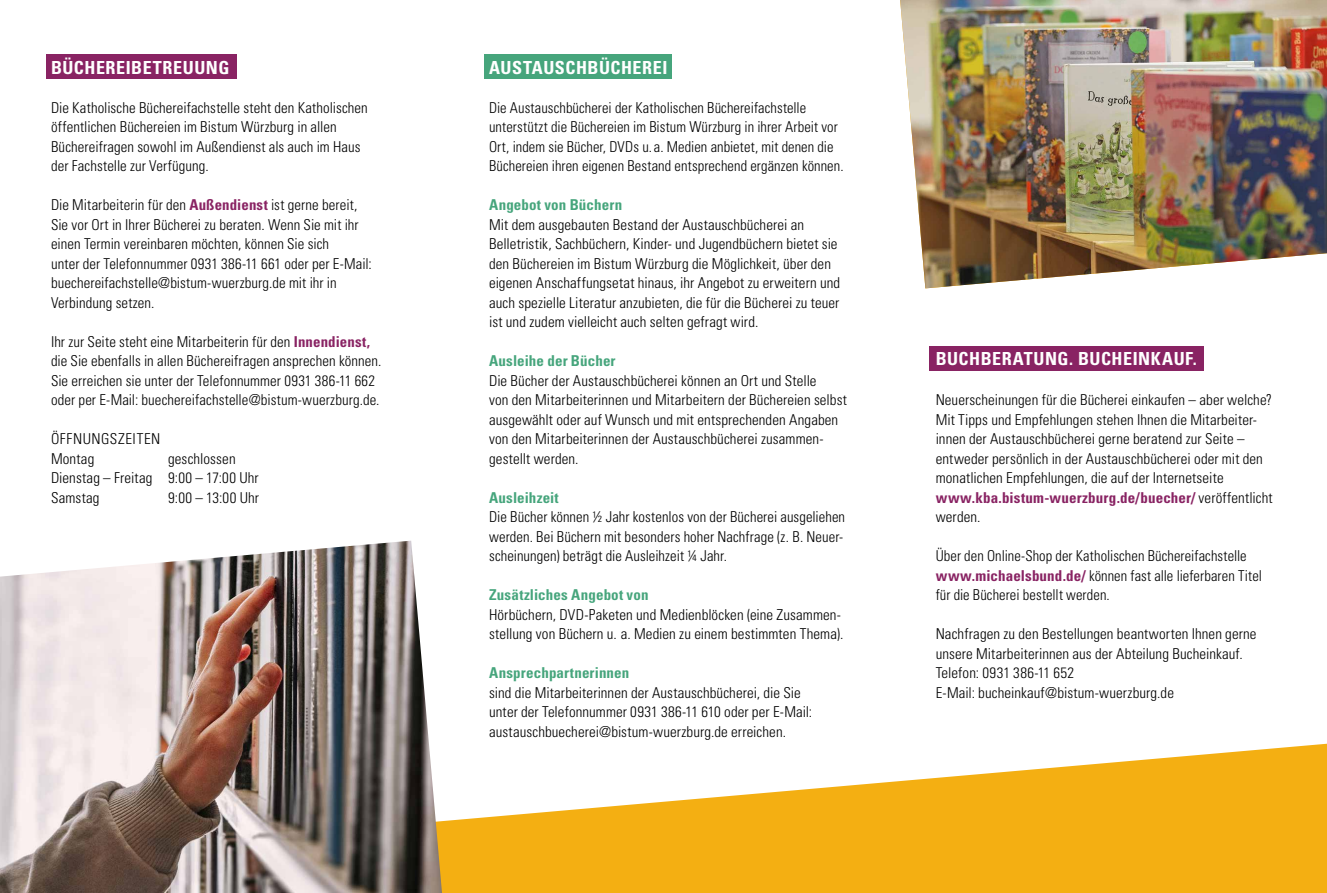
<style>
.page{position:relative;width:1327px;height:893px;background:#fff}
.page>*{position:absolute;margin:0;border:0;box-sizing:border-box;transform-origin:0 0}
.t1{font:700 condensed 18px "Univers LT Std";letter-spacing:.03em;color:#fff}
.t2{font:300 condensed 15px/19.5px "Univers LT Std";letter-spacing:.005em;color:#000}
.t3{font:700 condensed 15px "Univers LT Std";letter-spacing:.01em;color:#46a57c}
.t4{font:300 condensed 15px/19.5px "Univers LT Std";letter-spacing:.035em;color:#000}
.s1{font-weight:700;color:#892363}
</style>
<div class="page">
<div style="left:485px;top:54px;width:187px;height:25px;background:#46a57c"></div>
<svg style="left:442px;top:744px;width:885px;height:149px;fill:#f4af12"></svg>
<div style="left:929px;top:346px;width:274px;height:25px;background:#892363"></div>
<img style="left:0;top:541px;width:442px;height:352px">
<img style="left:900px;top:0;width:427px;height:288px">
<div style="left:46px;top:54px;width:190px;height:25px;background:#892363"></div>
<p class="t1" style="left:51px;top:56px;width:180px">BÜCHEREIBETREUUNG</p>
<p class="t2" style="left:51px;top:97px;width:318px">Die Katholische Büchereifachstelle steht den Katholischen öffentlichen Büchereien im Bistum Würzburg in allen Büchereifragen sowohl im Außendienst als auch im Haus der Fachstelle zur Verfügung.</p>
<p class="t2" style="left:51px;top:195px;width:322px">Die Mitarbeiterin für den <span class="s1">Außendienst</span> ist gerne bereit, Sie vor Ort in Ihrer Bücherei zu beraten. Wenn Sie mit ihr einen Termin vereinbaren möchten, können Sie sich<br>unter der Telefonnummer 0931 386-11 661 oder per E-Mail: buechereifachstelle@bistum-wuerzburg.de mit ihr in Verbindung setzen.</p>
<p class="t2" style="left:51px;top:331px;width:332px">Ihr zur Seite steht eine Mitarbeiterin für den <span class="s1">Innendienst, </span>die Sie ebenfalls in allen Büchereifragen ansprechen können.<br>Sie erreichen sie unter der Telefonnummer 0931 386-11 662 oder per E-Mail: buechereifachstelle@bistum-wuerzburg.de.</p>
<p class="t4" style="left:51px;top:429px;width:111px">ÖFFNUNGSZEITEN<br>Montag</p>
<p class="t2" style="left:51px;top:448px;width:209px;text-indent:117px">geschlossen<br>Dienstag – Freitag 9:00 – 17:00 Uhr<br>Samstag</p>
<p class="t2" style="left:168px;top:487px;width:92px">9:00 – 13:00 Uhr</p>
<p class="t1" style="left:489px;top:56px;width:180px">AUSTAUSCHBÜCHEREI</p>
<p class="t2" style="left:489px;top:97px;width:356px">Die Austauschbücherei der Katholischen Büchereifachstelle unterstützt die Büchereien im Bistum Würzburg in ihrer Arbeit vor Ort, indem sie Bücher, DVDs u. a. Medien anbietet, mit denen die Büchereien ihren eigenen Bestand entsprechend ergänzen können.</p>
<p class="t3" style="left:489px;top:195px;width:135px">Angebot von Büchern</p>
<p class="t2" style="left:489px;top:214px;width:353px">Mit dem ausgebauten Bestand der Austauschbücherei an Belletristik, Sachbüchern, Kinder- und Jugendbüchern bietet sie den Büchereien im Bistum Würzburg die Möglichkeit, über den eigenen Anschaffungsetat hinaus, ihr Angebot zu erweitern und auch spezielle Literatur anzubieten, die für die Bücherei zu teuer ist und zudem vielleicht auch selten gefragt wird.</p>
<p class="t3" style="left:489px;top:351px;width:128px">Ausleihe der Bücher</p>
<p class="t2" style="left:489px;top:370px;width:359px">Die Bücher der Austauschbücherei können an Ort und Stelle<br>von den Mitarbeiterinnen und Mitarbeitern der Büchereien selbst ausgewählt oder auf Wunsch und mit entsprechenden Angaben von den Mitarbeiterinnen der Austauschbücherei zusammen&shy;gestellt werden.</p>
<p class="t3" style="left:489px;top:488px;width:71px">Ausleihzeit</p>
<p class="t2" style="left:489px;top:507px;width:357px">Die Bücher können ½ Jahr kostenlos von der Bücherei ausgeliehen werden. Bei Büchern mit besonders hoher Nachfrage (z. B. Neuer&shy;scheinungen) beträgt die Ausleihzeit ¼ Jahr.</p>
<p class="t3" style="left:489px;top:585px;width:161px">Zusätzliches Angebot von</p>
<p class="t2" style="left:489px;top:604px;width:356px">Hörbüchern, DVD-Paketen und Medienblöcken (eine Zusammen&shy;stellung von Büchern u. a. Medien zu einem bestimmten Thema).</p>
<p class="t3" style="left:489px;top:663px;width:142px">Ansprechpartnerinnen</p>
<p class="t2" style="left:489px;top:682px;width:325px">sind die Mitarbeiterinnen der Austauschbücherei, die Sie unter der Telefonnummer 0931 386-11 610 oder per E-Mail: austauschbuecherei@bistum-wuerzburg.de erreichen.</p>
<p class="t1" style="left:935px;top:348px;width:263px">BUCHBERATUNG. BUCHEINKAUF.</p>
<p class="t2" style="left:935px;top:390px;width:338px">Neuerscheinungen für die Bücherei einkaufen – aber welche?<br>Mit Tipps und Empfehlungen stehen Ihnen die Mitarbeiter&shy;innen der Austauschbücherei gerne beratend zur Seite – entweder persönlich in der Austauschbücherei oder mit den monatlichen Empfehlungen, die auf der Internetseite <span class="s1">www.kba.bistum-wuerzburg.de/buecher/</span> veröffentlicht werden.</p>
<p class="t2" style="left:935px;top:546px;width:328px">Über den Online-Shop der Katholischen Büchereifachstelle <span class="s1">www.michaelsbund.de/</span> können fast alle lieferbaren Titel für die Bücherei bestellt werden.</p>
<p class="t2" style="left:935px;top:624px;width:322px">Nachfragen zu den Bestellungen beantworten Ihnen gerne unsere Mitarbeiterinnen aus der Abteilung Bucheinkauf.<br>Telefon: 0931 386-11 652<br>E-Mail: bucheinkauf@bistum-wuerzburg.de</p>
</div>
